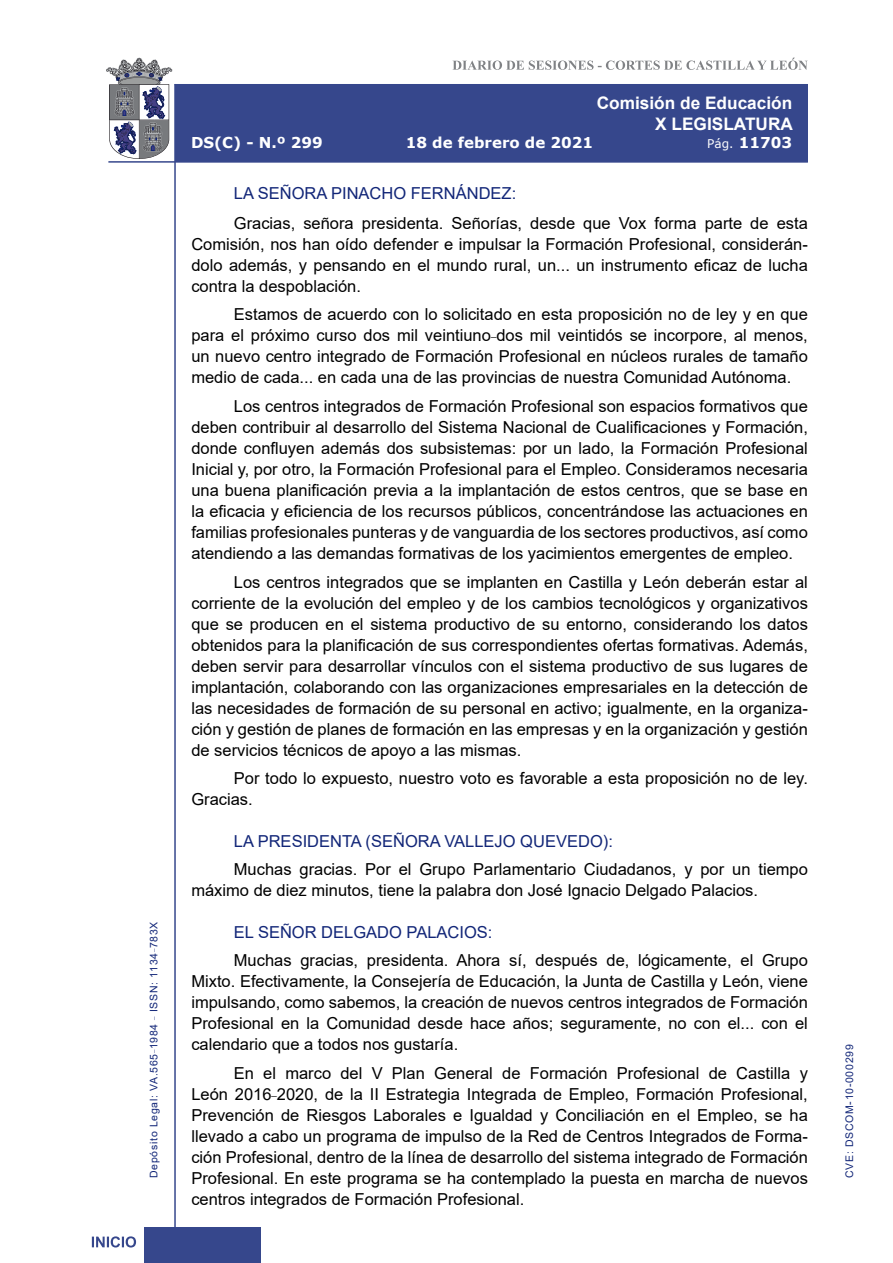
<style>
.page{position:relative;width:893px;height:1263px;background:#fff}
.page>*{position:absolute;margin:0;border:0;box-sizing:border-box;transform-origin:0 0}
.t1{font:700 17.25px/20.7px "Arial";color:#fff;text-align:right}
.t2{font:16.5px/21px "Arial";color:#000;text-align:justify}
.Orador{font:16.5px "Arial";color:#122678}
.t3{font:700 15px "Verdana";color:#fff}
.t4{font:10.5px "Arial";letter-spacing:.065em;color:#122678}
.s1{font-weight:400;font-size:12px}
</style>
<div class="page">
<svg style="left:452px;top:58px;width:356px;height:12px"></svg>
<hr style="left:174px;top:84px;width:2px;height:1179px;background:#36478c">
<div style="left:144px;top:1227px;width:117px;height:36px;background:#36478c"></div>
<div style="left:175px;top:84px;width:633px;height:78px;background:#36478c"></div>
<hr style="left:108px;top:161px;width:700px;height:2px;background:#36478c">
<svg style="left:92px;top:1236px;width:44px;height:11px"></svg>
<svg style="left:106px;top:58px;width:66px;height:101px"></svg>
<p class="t4" style="left:146px;top:1178px;width:258px;rotate:-90deg">Depósito Legal: VA.565<sup>_</sup>1984 <sup>_</sup> ISSN: 1134<sup>_</sup>783X</p>
<p class="t1" style="left:597px;top:93px;width:198px">Comisión de Educación<br>X LEGISLATURA</p>
<p class="t3" style="left:191px;top:132px;width:133px">DS(C) - N.º 299</p>
<p class="t3" style="left:406px;top:132px;width:189px">18 de febrero de 2021</p>
<p class="t3" style="left:707px;top:132px;width:86px"><span class="s1">Pág.</span> 11703</p>
<p class="Orador" style="left:234px;top:182px;width:284px">LA SEÑORA PINACHO FERNÁNDEZ:</p>
<p class="t2" style="left:191px;top:212px;width:618px;text-indent:43px">Gracias, señora presidenta. Señorías, desde que Vox forma parte de esta Comisión, nos han oído defender e impulsar la Formación Profesional, considerán&shy;dolo además, y pensando en el mundo rural, un... un instrumento eficaz de lucha contra la despoblación.</p>
<p class="t2" style="left:191px;top:304px;width:618px;text-indent:43px">Estamos de acuerdo con lo solicitado en esta proposición no de ley y en que para el próximo curso dos mil veintiuno<sup>_</sup>dos mil veintidós se incorpore, al menos, un nuevo centro integrado de Formación Profesional en núcleos rurales de tamaño medio de cada... en cada una de las provincias de nuestra Comunidad Autónoma.</p>
<p class="t2" style="left:191px;top:396px;width:618px;text-indent:43px">Los centros integrados de Formación Profesional son espacios formativos que deben contribuir al desarrollo del Sistema Nacional de Cualificaciones y Formación, donde confluyen además dos subsistemas: por un lado, la Formación Profesional Inicial y, por otro, la Formación Profesional para el Empleo. Consideramos necesaria una buena planificación previa a la implantación de estos centros, que se base en la eficacia y eficiencia de los recursos públicos, concentrándose las actuaciones en familias profesionales punteras y de vanguardia de los sectores productivos, así como atendiendo a las demandas formativas de los yacimientos emergentes de empleo.</p>
<p class="t2" style="left:191px;top:571px;width:618px;text-indent:43px">Los centros integrados que se implanten en Castilla y León deberán estar al corriente de la evolución del empleo y de los cambios tecnológicos y organizativos que se producen en el sistema productivo de su entorno, considerando los datos obtenidos para la planificación de sus correspondientes ofertas formativas. Además, deben servir para desarrollar vínculos con el sistema productivo de sus lugares de implantación, colaborando con las organizaciones empresariales en la detección de las necesidades de formación de su personal en activo; igualmente, en la organiza&shy;ción y gestión de planes de formación en las empresas y en la organización y gestión de servicios técnicos de apoyo a las mismas.</p>
<p class="t2" style="left:191px;top:768px;width:618px;text-indent:43px">Por todo lo expuesto, nuestro voto es favorable a esta proposición no de ley.<br>Gracias.</p>
<p class="Orador" style="left:234px;top:829px;width:381px">LA PRESIDENTA (SEÑORA VALLEJO QUEVEDO):</p>
<p class="t2" style="left:191px;top:859px;width:618px;text-indent:43px">Muchas gracias. Por el Grupo Parlamentario Ciudadanos, y por un tiempo máximo de diez minutos, tiene la palabra don José Ignacio Delgado Palacios.</p>
<p class="Orador" style="left:234px;top:921px;width:260px">EL SEÑOR DELGADO PALACIOS:</p>
<p class="t2" style="left:191px;top:950px;width:618px;text-indent:43px">Muchas gracias, presidenta. Ahora sí, después de, lógicamente, el Grupo Mixto. Efectivamente, la Consejería de Educación, la Junta de Castilla y León, viene impulsando, como sabemos, la creación de nuevos centros integrados de Formación Profesional en la Comunidad desde hace años; seguramente, no con el... con el calendario que a todos nos gustaría.</p>
<p class="t2" style="left:191px;top:1063px;width:618px;text-indent:43px">En el marco del V Plan General de Formación Profesional de Castilla y León 2016<sup>_</sup>2020, de la II Estrategia Integrada de Empleo, Formación Profesional, Prevención de Riesgos Laborales e Igualdad y Conciliación en el Empleo, se ha llevado a cabo un programa de impulso de la Red de Centros Integrados de Forma&shy;ción Profesional, dentro de la línea de desarrollo del sistema integrado de Formación Profesional. En este programa se ha contemplado la puesta en marcha de nuevos centros integrados de Formación Profesional.</p>
<p class="t4" style="left:842px;top:1178px;width:135px;rotate:-90deg">CVE: DSCOM-10-000299</p>
</div>
